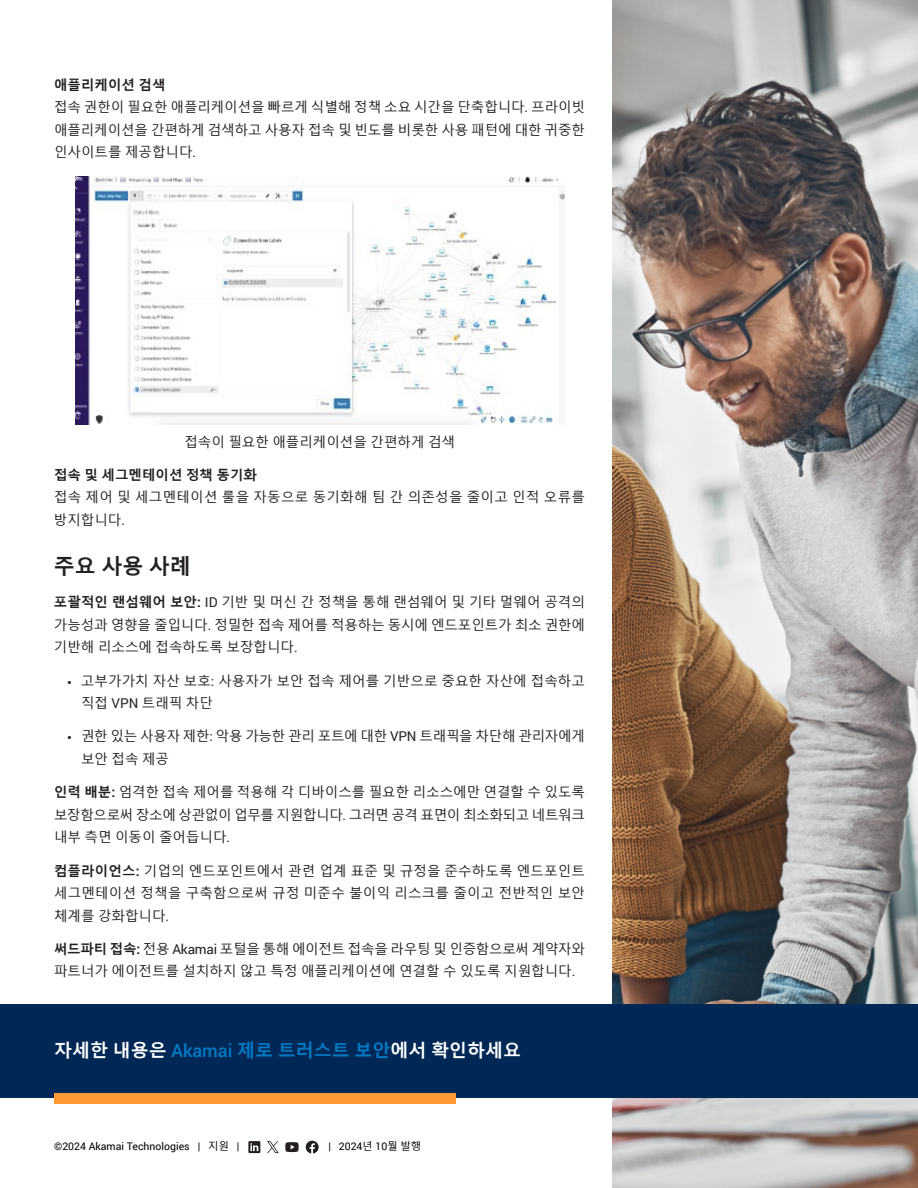
<style>
.page{position:relative;width:918px;height:1188px;background:#fff}
.page>*{position:absolute;margin:0;border:0;box-sizing:border-box;transform-origin:0 0}
.H2_Title{font:700 21px "Malgun Gothic";color:#231f20}
.CTA_on_Navy_Blue{font:700 18px "Malgun Gothic";color:#fff}
.Body{font:13.5px/22.5px "Malgun Gothic";color:#231f20;text-align:justify}
.Body-2{font:13.5px/22.5px "Malgun Gothic";letter-spacing:.02em;color:#231f20}
.Body-3{font:700 13.5px "Malgun Gothic";color:#231f20}
.t1{font:10.5px "Roboto";color:#000}
.s1{font-family:"Roboto"}
.s2{font-weight:700}
.s3{font-family:"Roboto";font-weight:700}
.s4{font-family:"Source Sans Pro"}
.s5{font-family:"Roboto";font-weight:500;color:#017ac6}
.s6{color:#017ac6}
.s7{font-family:"Malgun Gothic"}
</style>
<div class="page">
<svg style="left:248px;top:1141px;width:12px;height:12px"></svg>
<svg style="left:267px;top:1141px;width:12px;height:12px"></svg>
<svg style="left:285px;top:1142px;width:14px;height:10px"></svg>
<svg style="left:306px;top:1141px;width:13px;height:13px"></svg>
<img style="left:75px;top:177px;width:489px;height:247px">
<img style="left:612px;top:0;width:306px;height:1188px">
<div style="left:0;top:1004px;width:918px;height:93px;background:#002856"></div>
<div style="left:54px;top:1093px;width:401px;height:10px;background:#f93"></div>
<p class="Body-3" style="left:54px;top:77px;width:113px">애플리케이션 검색</p>
<p class="Body" style="left:54px;top:96px;width:533px">접속 권한이 필요한 애플리케이션을 빠르게 식별해 정책 소요 시간을 단축합니다<span class="s1">.</span> 프라이빗 애플리케이션을 간편하게 검색하고 사용자 접속 및 빈도를 비롯한 사용 패턴에 대한 귀중한 인사이트를 제공합니다<span class="s1">.</span></p>
<p class="Body" style="left:184px;top:432px;width:272px">접속이 필요한 애플리케이션을 간편하게 검색</p>
<p class="Body-3" style="left:54px;top:467px;width:205px">접속 및 세그멘테이션 정책 동기화</p>
<p class="Body-2" style="left:54px;top:486px;width:532px">접속 제어 및 세그멘테이션 룰을 자동으로 동기화해 팀 간 의존성을 줄이고 인적 오류를 방지합니다<span class="s1">.</span></p>
<p class="H2_Title" style="left:54px;top:554px;width:138px">주요 사용 사례</p>
<p class="Body" style="left:54px;top:591px;width:532px"><span class="s2">포괄적인 랜섬웨어 보안</span><span class="s3">:</span> <span class="s1">ID</span> 기반 및 머신 간 정책을 통해 랜섬웨어 및 기타 멀웨어 공격의 가능성과 영향을 줄입니다<span class="s1">.</span> 정밀한 접속 제어를 적용하는 동시에 엔드포인트가 최소 권한에 기반해 리소스에 접속하도록 보장합니다<span class="s1">.</span></p>
<p class="Body" style="left:81px;top:670px;width:506px;text-indent:-14px"><span class="s4">•</span> 고부가가치 자산 보호<span class="s1">:</span> 사용자가 보안 접속 제어를 기반으로 중요한 자산에 접속하고 직접 <span class="s1">VPN</span> 트래픽 차단</p>
<p class="Body" style="left:81px;top:726px;width:506px;text-indent:-14px"><span class="s4">•</span> 권한 있는 사용자 제한<span class="s1">:</span> 악용 가능한 관리 포트에 대한 <span class="s1">VPN</span> 트래픽을 차단해 관리자에게 보안 접속 제공</p>
<p class="Body" style="left:54px;top:781px;width:532px"><span class="s2">인력 배분</span><span class="s3">:</span> 엄격한 접속 제어를 적용해 각 디바이스를 필요한 리소스에만 연결할 수 있도록 보장함으로써 장소에 상관없이 업무를 지원합니다<span class="s1">.</span> 그러면 공격 표면이 최소화되고 네트워크 내부 측면 이동이 줄어듭니다<span class="s1">.</span></p>
<p class="Body" style="left:54px;top:860px;width:532px"><span class="s2">컴플라이언스</span><span class="s3">:</span> 기업의 엔드포인트에서 관련 업계 표준 및 규정을 준수하도록 엔드포인트 세그멘테이션 정책을 구축함으로써 규정 미준수 불이익 리스크를 줄이고 전반적인 보안 체계를 강화합니다<span class="s1">.</span></p>
<p class="Body" style="left:54px;top:938px;width:532px"><span class="s2">써드파티 접속</span><span class="s3">:</span> 전용 <span class="s1">Akamai</span> 포털을 통해 에이전트 접속을 라우팅 및 인증함으로써 계약자와 파트너가 에이전트를 설치하지 않고 특정 애플리케이션에 연결할 수 있도록 지원합니다<span class="s1">.</span></p>
<p class="CTA_on_Navy_Blue" style="left:54px;top:1040px;width:469px">자세한 내용은 <span class="s5">Akamai</span> <span class="s6">제로 트러스트 보안</span>에서 확인하세요</p>
<p class="t1" style="left:54px;top:1139px;width:187px">©2024 Akamai Technologies | <span class="s7">지원</span> |</p>
<p class="t1" style="left:328px;top:1139px;width:94px">| 2024<span class="s7">년</span> 10<span class="s7">월 발행</span></p>
</div>
